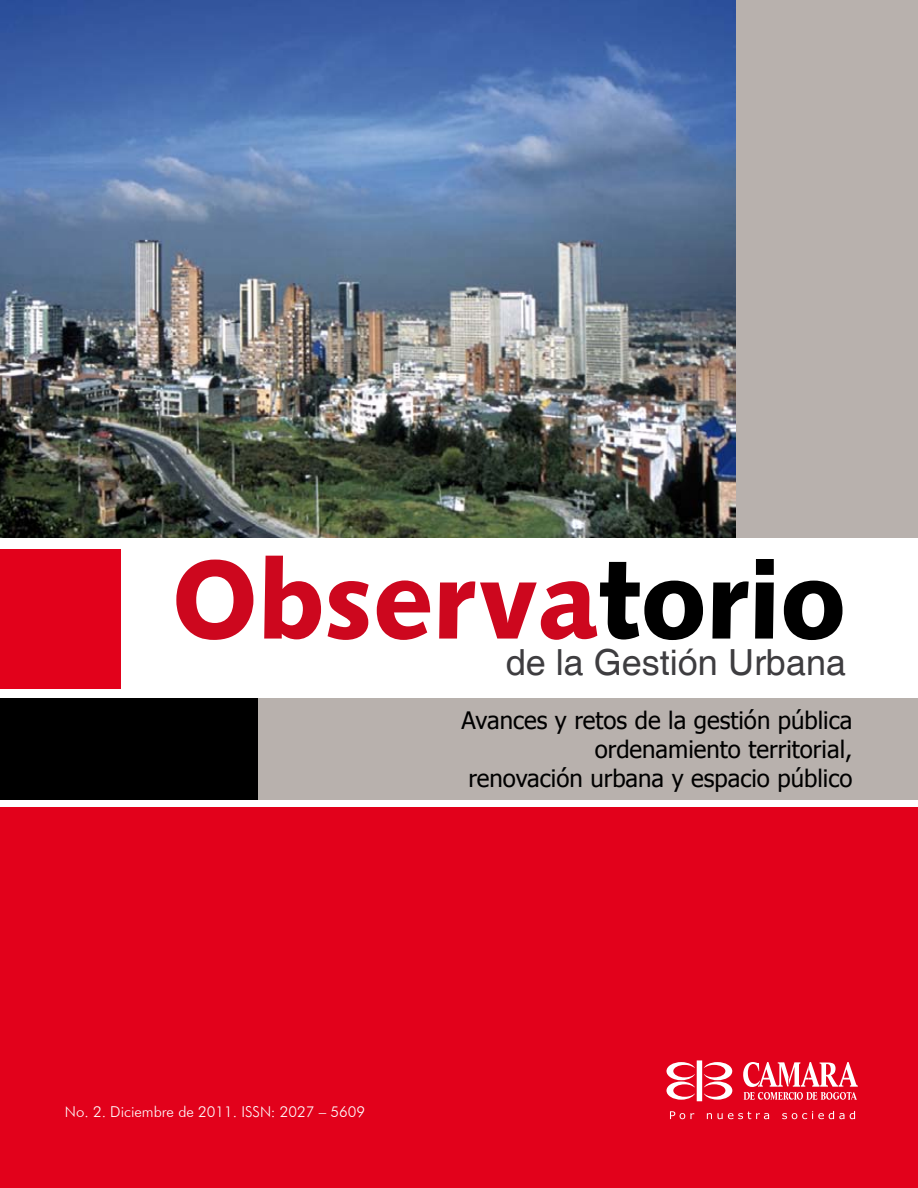
<style>
.page{position:relative;width:918px;height:1188px;background:#fff}
.page>*{position:absolute;margin:0;border:0;box-sizing:border-box;transform-origin:0 0}
.t1{font:112.5px "Humanist 531 BT Black A";color:#cd071e;scale:.95 1}
.t2{font:36px "Helvetica";color:#3e3d40}
.t3{font:24px/28.8px "Tahoma";color:#000;text-align:right}
.t4{font:300 15px "Futura BT";color:#fff}
.s1{color:#000}
</style>
<div class="page">
<div style="left:736px;top:0;width:182px;height:537px;background:#b8b1ad"></div>
<div style="left:0;top:808px;width:918px;height:380px;background:#e2011b"></div>
<div style="left:121px;top:698px;width:797px;height:102px;background:#b8b1ad"></div>
<div style="left:0;top:549px;width:120px;height:140px;background:#e2011b"></div>
<img style="left:0;top:0;width:736px;height:538px">
<div style="left:0;top:698px;width:257px;height:102px;background:#000"></div>
<svg style="left:670px;top:1111px;width:185px;height:8px"></svg>
<svg style="left:743px;top:1062px;width:115px;height:38px"></svg>
<svg style="left:666px;top:1060px;width:66px;height:41px"></svg>
<h1 class="t1" style="left:172px;top:528px;width:711px">Observa<span class="s1">torio</span></h1>
<h2 class="t2" style="left:506px;top:641px;width:342px">de la Gestión Urbana</h2>
<p class="t3" style="left:462px;top:705px;width:392px">Avances y retos de la gestión pública ordenamiento territorial,<br>renovación urbana y espacio público</p>
<p class="t4" style="left:65px;top:1102px;width:302px">No. 2. Diciembre de 2011. ISSN: 2027 – 5609</p>
</div>
